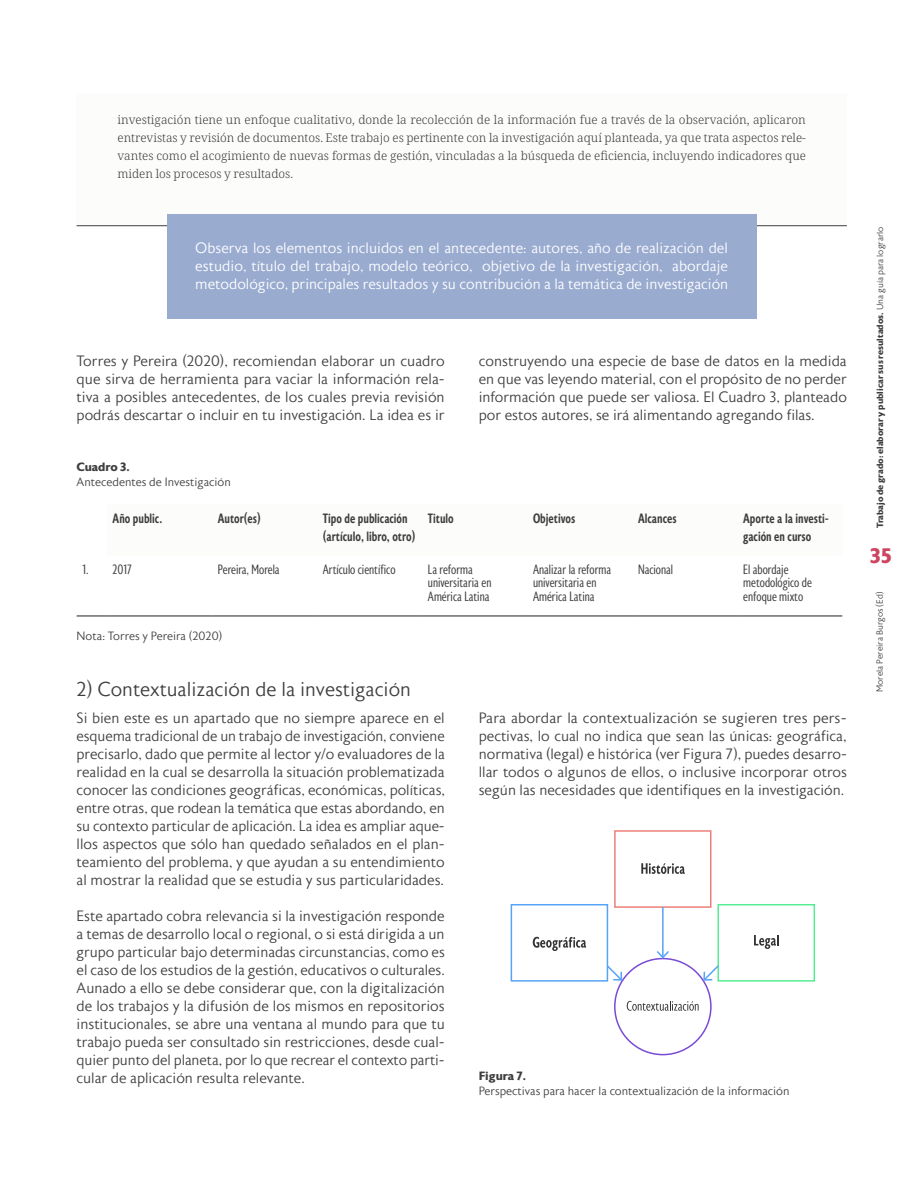
<style>
.page{position:relative;width:915px;height:1191px;background:#fff}
.page>*{position:absolute;margin:0;border:0;box-sizing:border-box;transform-origin:0 0}
.t1{font:700 21px "Astoria Sans";color:#cd4560}
.Headline_3{font:300 20.1px "Astoria Sans";color:#3e3e3f}
.t2{font:300 15px/18px "Astoria Sans";color:#3e3e3f;text-align:justify}
.t3{font:300 15px/18px "Astoria Sans";color:#fff;text-align:justify}
.Cuerpo_tabla{font:300 condensed 13.5px/13.5px "Astoria Sans";color:#3e3e3f}
.titulo_tabla{font:500 condensed 13.5px/18px "Astoria Sans";color:#3e3e3f}
.t4{font:300 12px/18px "Noto Serif";color:#3e3e3f;text-align:justify}
.tablas_base{font:300 12px "Astoria Sans";color:#3e3e3f}
.tablas_base-2{font:700 12px "Astoria Sans";color:#3e3e3f}
.t5{font:700 9px "Astoria Sans";color:#3e3e3f}
.t6{font:300 9px "Astoria Sans";color:#3e3e3f}
.s1{font-weight:300}
</style>
<div class="page">
<div style="left:77px;top:94px;width:769px;height:132px;background:#fcfcfa"></div>
<hr style="left:77px;top:225px;width:769px;height:1px;background:#3e3e3f">
<div style="left:167px;top:215px;width:589px;height:104px;background:#9aabd0"></div>
<hr style="left:77px;top:615px;width:30px;height:1px;background:#231f20">
<hr style="left:107px;top:615px;width:105px;height:1px;background:#231f20">
<hr style="left:212px;top:615px;width:105px;height:1px;background:#231f20">
<hr style="left:317px;top:615px;width:105px;height:1px;background:#231f20">
<hr style="left:422px;top:615px;width:105px;height:1px;background:#231f20">
<hr style="left:527px;top:615px;width:105px;height:1px;background:#231f20">
<hr style="left:632px;top:615px;width:105px;height:1px;background:#231f20">
<hr style="left:737px;top:615px;width:105px;height:1px;background:#231f20">
<div style="left:510px;top:904px;width:98px;height:77px;border:2px solid #57a3f7"></div>
<div style="left:614px;top:830px;width:97px;height:77px;border:2px solid #ed8078"></div>
<div style="left:717px;top:904px;width:97px;height:77px;border:2px solid #54ed94"></div>
<svg style="left:626px;top:1001px;width:72px;height:9px"></svg>
<svg style="left:754px;top:935px;width:24px;height:14px"></svg>
<svg style="left:641px;top:863px;width:43px;height:11px"></svg>
<svg style="left:532px;top:936px;width:54px;height:15px"></svg>
<div style="left:613px;top:957px;width:98px;height:98px;border:2px solid #784ad6;border-radius:50%"></div>
<hr style="left:661px;top:907px;width:2px;height:50px;background:#57a3f7">
<svg style="left:656px;top:951px;width:12px;height:7px"></svg>
<svg style="left:702px;top:963px;width:18px;height:18px"></svg>
<svg style="left:605px;top:963px;width:18px;height:18px"></svg>
<p class="t4" style="left:117px;top:111px;width:689px">investigación tiene un enfoque cualitativo, donde la recolección de la información fue a través de la observación, aplicaron entrevistas y revisión de documentos. Este trabajo es pertinente con la investigación aquí planteada, ya que trata aspectos rele&shy;vantes como el acogimiento de nuevas formas de gestión, vinculadas a la búsqueda de eficiencia, incluyendo indicadores que miden los procesos y resultados.</p>
<p class="t3" style="left:195px;top:240px;width:534px">Observa los elementos incluidos en el antecedente: autores, año de realización del estudio, título del trabajo, modelo teórico, objetivo de la investigación, abordaje metodológico, principales resultados y su contribución a la temática de investigación</p>
<p class="t2" style="left:77px;top:353px;width:369px">Torres y Pereira (2020), recomiendan elaborar un cuadro que sirva de herramienta para vaciar la información rela&shy;tiva a posibles antecedentes, de los cuales previa revisión podrás descartar o incluir en tu investigación. La idea es ir</p>
<p class="tablas_base-2" style="left:77px;top:460px;width:55px">Cuadro 3.</p>
<p class="tablas_base" style="left:77px;top:476px;width:156px">Antecedentes de Investigación</p>
<p class="t2" style="left:478px;top:353px;width:369px">construyendo una especie de base de datos en la medida en que vas leyendo material, con el propósito de no perder información que puede ser valiosa. El Cuadro 3, planteado por estos autores, se irá alimentando agregando filas.</p>
<p class="titulo_tabla" style="left:113px;top:509px;width:51px">Año public.</p>
<p class="titulo_tabla" style="left:218px;top:509px;width:45px">Autor(es)</p>
<p class="titulo_tabla" style="left:323px;top:509px;width:94px">Tipo de publicación (artículo, libro, otro)</p>
<p class="titulo_tabla" style="left:428px;top:509px;width:27px">Titulo</p>
<p class="titulo_tabla" style="left:533px;top:509px;width:44px">Objetivos</p>
<p class="titulo_tabla" style="left:638px;top:509px;width:40px">Alcances</p>
<p class="titulo_tabla" style="left:743px;top:509px;width:87px">Aporte a la investi&shy;gación en curso</p>
<p class="Cuerpo_tabla" style="left:83px;top:563px;width:8px">1.</p>
<p class="Cuerpo_tabla" style="left:113px;top:563px;width:21px">2017</p>
<p class="Cuerpo_tabla" style="left:218px;top:563px;width:63px">Pereira, Morela</p>
<p class="Cuerpo_tabla" style="left:323px;top:563px;width:74px">Artículo científico</p>
<p class="Cuerpo_tabla" style="left:428px;top:563px;width:65px">La reforma universitaria en<br>América Latina</p>
<p class="Cuerpo_tabla" style="left:533px;top:563px;width:80px">Analizar la reforma universitaria en<br>América Latina</p>
<p class="Cuerpo_tabla" style="left:638px;top:563px;width:37px">Nacional</p>
<p class="Cuerpo_tabla" style="left:743px;top:563px;width:70px">El abordaje metodológico de enfoque mixto</p>
<p class="tablas_base" style="left:77px;top:629px;width:147px">Nota: Torres y Pereira (2020)</p>
<p class="Headline_3" style="left:77px;top:678px;width:336px">2) Contextualización de la investigación</p>
<p class="t2" style="left:77px;top:710px;width:370px">Si bien este es un apartado que no siempre aparece en el esquema tradicional de un trabajo de investigación, conviene precisarlo, dado que permite al lector y/o evaluadores de la realidad en la cual se desarrolla la situación problematizada conocer las condiciones geográficas, económicas, políticas, entre otras, que rodean la temática que estas abordando, en su contexto particular de aplicación. La idea es ampliar aque&shy;llos aspectos que sólo han quedado señalados en el plan&shy;teamiento del problema, y que ayudan a su entendimiento al mostrar la realidad que se estudia y sus particularidades.</p>
<p class="t2" style="left:77px;top:908px;width:369px">Este apartado cobra relevancia si la investigación responde a temas de desarrollo local o regional, o si está dirigida a un grupo particular bajo determinadas circunstancias, como es el caso de los estudios de la gestión, educativos o culturales.<br>Aunado a ello se debe considerar que, con la digitalización de los trabajos y la difusión de los mismos en repositorios institucionales, se abre una ventana al mundo para que tu trabajo pueda ser consultado sin restricciones, desde cual&shy;quier punto del planeta, por lo que recrear el contexto parti&shy;cular de aplicación resulta relevante.</p>
<p class="t2" style="left:478px;top:709px;width:369px">Para abordar la contextualización se sugieren tres pers&shy;pectivas, lo cual no indica que sean las únicas: geográfica, normativa (legal) e histórica (ver Figura 7), puedes desarro&shy;llar todos o algunos de ellos, o inclusive incorporar otros según las necesidades que identifiques en la investigación.</p>
<p class="tablas_base-2" style="left:478px;top:1068px;width:49px">Figura 7.</p>
<p class="tablas_base" style="left:478px;top:1084px;width:312px">Perspectivas para hacer la contextualización de la información</p>
<p class="t5" style="left:874px;top:528px;width:303px;rotate:-90deg">Trabajo de grado: elaborar y publicar sus resultados. <span class="s1">Una guía para lograrlo</span></p>
<h1 class="t1" style="left:869px;top:544px;width:24px">35</h1>
<p class="t6" style="left:874px;top:692px;width:102px;rotate:-90deg">Morela Pereira Burgos (Ed)</p>
</div>
